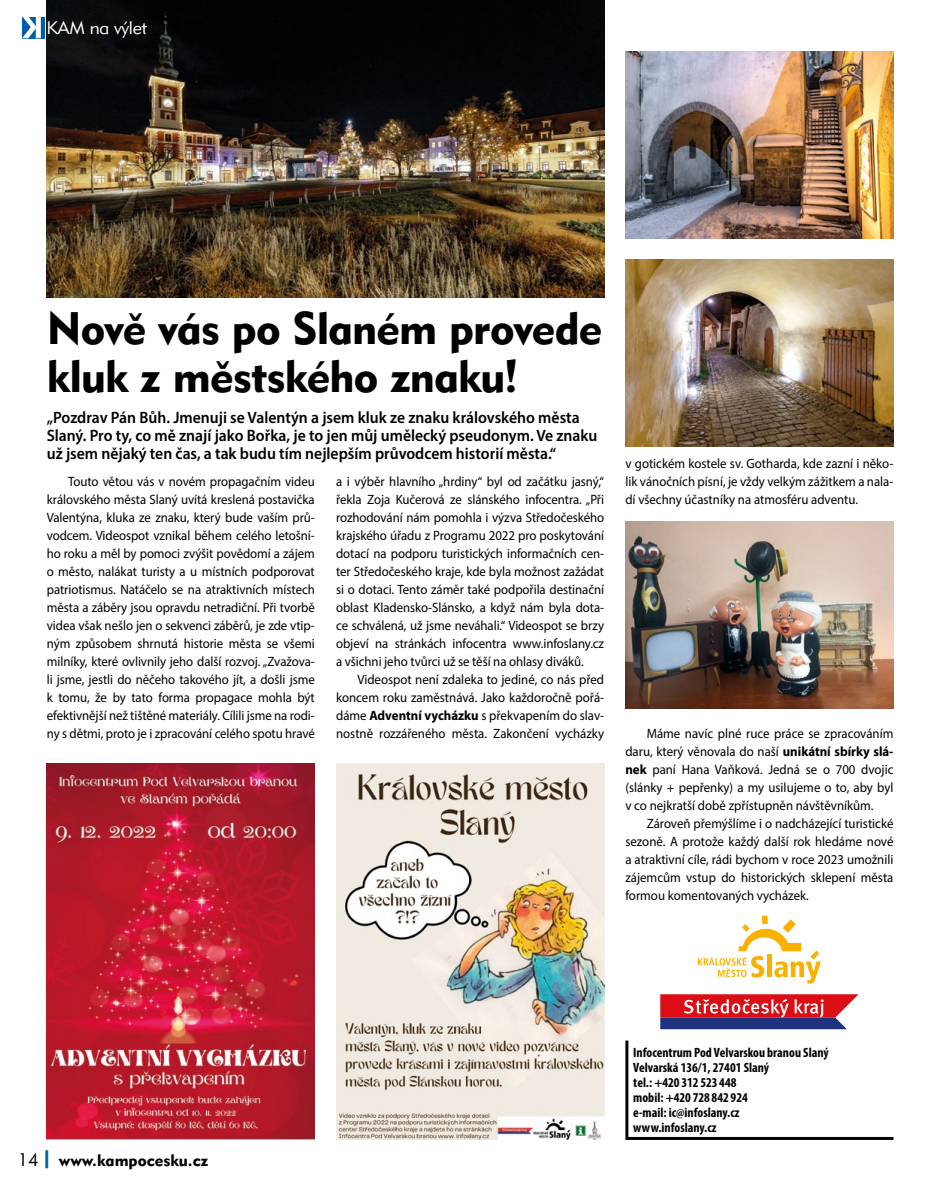
<style>
.page{position:relative;width:936px;height:1191px;background:#fff}
.page>*{position:absolute;margin:0;border:0;box-sizing:border-box;transform-origin:0 0}
._3-titulek_30{font:900 45px/48px "Geometric 415";letter-spacing:-.015em;color:#000}
.t1{font:300 18px "Geometric 415";letter-spacing:-.01em;color:#fff}
._4-perex{font:600 16.5px/18px "Myriad Pro";color:#000;scale:.95 1}
.t2{font:900 16.5px "Geometric 415";color:#000}
._7-text{font:13.5px/18px "Myriad Pro";color:#000;text-align:justify;scale:.95 1}
._9-kontakt{font:700 condensed 13.5px "Myriad Pro";color:#000}
.s1{font-weight:700}
.s2{font-weight:300;font-size:18px}
.s3{font-size:18px;color:#005da9}
</style>
<div class="page">
<img style="left:625px;top:259px;width:268px;height:187px">
<img style="left:625px;top:51px;width:268px;height:187px">
<img style="left:625px;top:521px;width:268px;height:187px">
<img style="left:47px;top:763px;width:268px;height:377px">
<img style="left:336px;top:763px;width:268px;height:377px">
<img style="left:47px;top:0;width:557px;height:298px">
<div style="left:762px;top:915px;width:5px;height:9px;background:#f9b000"></div>
<svg style="left:698px;top:919px;width:122px;height:64px"></svg>
<svg style="left:660px;top:994px;width:198px;height:35px;background:#a9435e"></svg>
<hr style="left:625px;top:1040px;width:3px;height:97px;background:#000">
<hr style="left:625px;top:1137px;width:268px;height:3px;background:#000">
<div style="left:22px;top:17px;width:22px;height:21px;background:#005da9"></div>
<svg style="left:22px;top:17px;width:19px;height:21px"></svg>
<p class="t1" style="left:46px;top:17px;width:102px">KAM na výlet</p>
<p class="_3-titulek_30" style="left:47px;top:304px;width:557px">Nově vás po Slaném provede kluk z městského znaku!</p>
<p class="_4-perex" style="left:47px;top:408px;width:581px">„Pozdrav Pán Bůh. Jmenuji se Valentýn a jsem kluk ze znaku královského města<br>Slaný. Pro ty, co mě znají jako Bořka, je to jen můj umělecký pseudonym. Ve znaku už jsem nějaký ten čas, a tak budu tím nejlepším průvodcem historií města.“</p>
<p class="_7-text" style="left:47px;top:472px;width:284px;text-indent:21px">Touto větou vás v novém propagačním videu královského města Slaný uvítá kreslená postavička Valentýna, kluka ze znaku, který bude vaším prů‑ vodcem. Videospot vznikal během celého letošní‑ ho roku a měl by pomoci zvýšit povědomí a zájem o město, nalákat turisty a u místních podporovat patriotismus. Natáčelo se na atraktivních místech města a záběry jsou opravdu netradiční. Při tvorbě videa však nešlo jen o sekvenci záběrů, je zde vtip‑ ným způsobem shrnutá historie města se všemi milníky, které ovlivnily jeho další rozvoj. „Zvažova‑ li jsme, jestli do něčeho takového jít, a došli jsme k tomu, že by tato forma propagace mohla být efektivnější než tištěné materiály. Cílili jsme na rodi‑ ny s dětmi, proto je i zpracování celého spotu hravé</p>
<p class="_7-text" style="left:336px;top:472px;width:283px">a i výběr hlavního „hrdiny“ byl od začátku jasný,“ řekla Zoja Kučerová ze slánského infocentra. „Při rozhodování nám pomohla i výzva Středočeského krajského úřadu z Programu 2022 pro poskytování dotací na podporu turistických informačních cen‑ ter Středočeského kraje, kde byla možnost zažádat si o dotaci. Tento záměr také podpořila destinační oblast Kladensko‑Slánsko, a když nám byla dota‑ ce schválená, už jsme neváhali.“ Videospot se brzy objeví na stránkách infocentra www.infoslany.cz a všichni jeho tvůrci už se těší na ohlasy diváků.</p>
<p class="_7-text" style="left:336px;top:670px;width:283px;text-indent:21px">Videospot není zdaleka to jediné, co nás před koncem roku zaměstnává. Jako každoročně pořá‑ dáme <span class="s1">Adventní vycházku</span> s překvapením do slav‑ nostně rozzářeného města. Zakončení vycházky</p>
<p class="_7-text" style="left:625px;top:454px;width:283px">v gotickém kostele sv. Gotharda, kde zazní i něko‑ lik vánočních písní, je vždy velkým zážitkem a nala‑ dí všechny účastníky na atmosféru adventu.</p>
<p class="_7-text" style="left:625px;top:724px;width:283px;text-indent:21px">Máme navíc plné ruce práce se zpracováním daru, který věnovala do naší <span class="s1">unikátní sbírky slá&shy;nek</span> paní Hana Vaňková. Jedná se o 700 dvojic (slánky + pepřenky) a my usilujeme o to, aby byl v co nejkratší době zpřístupněn návštěvníkům.</p>
<p class="_7-text" style="left:625px;top:814px;width:283px;text-indent:21px">Zároveň přemýšlíme i o nadcházející turistické sezoně. A protože každý další rok hledáme nové a atraktivní cíle, rádi bychom v roce 2023 umožnili zájemcům vstup do historických sklepení města formou komentovaných vycházek.</p>
<p class="t2" style="left:18px;top:1150px;width:192px"><span class="s2">14</span><span class="s3">|</span> www.kampocesku.cz</p>
<p class="_9-kontakt" style="left:633px;top:1044px;width:197px">Infocentrum Pod Velvarskou branou Slaný</p>
<p class="_9-kontakt" style="left:633px;top:1059px;width:137px">Velvarská 136/1, 27401 Slaný</p>
<p class="_9-kontakt" style="left:633px;top:1074px;width:105px">tel.: +420 312 523 448</p>
<p class="_9-kontakt" style="left:633px;top:1089px;width:116px">mobil: +420 728 842 924</p>
<p class="_9-kontakt" style="left:633px;top:1104px;width:108px">e‑mail: ic@infoslany.cz</p>
<p class="_9-kontakt" style="left:633px;top:1119px;width:85px">www.infoslany.cz</p>
</div>
